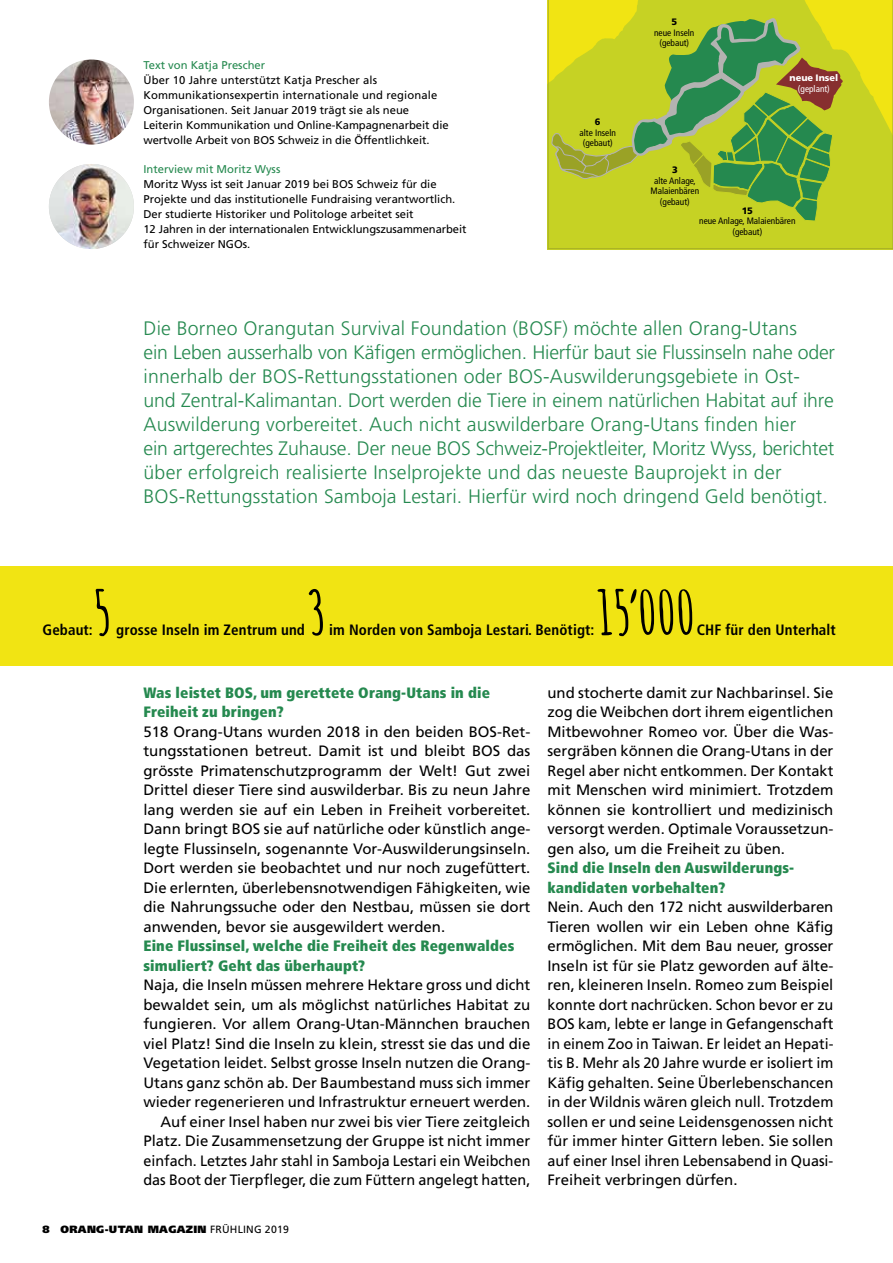
<style>
.page{position:relative;width:893px;height:1263px;background:#fff}
.page>*{position:absolute;margin:0;border:0;box-sizing:border-box;transform-origin:0 0}
.t1{font:700 60px "Amatic SC";color:#000}
.t2{font:300 19.5px/24px "Frutiger LT Pro";letter-spacing:.01em;color:#25894f}
.t3{font:15px/19.5px "Frutiger LT Pro";color:#000;text-align:justify}
.t4{font:900 condensed 15px/19.5px "Frutiger LT Pro";letter-spacing:.01em;color:#25894f}
.t5{font:700 condensed 15px "Frutiger LT Pro";letter-spacing:.005em;color:#000}
.t6{font:11.25px/15px "Frutiger LT Pro";color:#000}
.t7{font:11.25px "Frutiger LT Pro";color:#25894f}
.t8{font:900 10.5px "Frutiger LT Pro";letter-spacing:.03em;color:#000}
.t9{font:condensed 9.3px/10.5px "Frutiger LT Pro";color:#000;text-align:center}
.t10{font:900 9.3px "Frutiger LT Pro";color:#fff}
.t11{font:condensed 9.3px "Frutiger LT Pro";color:#fff}
.t12{font:900 9.3px "Frutiger LT Pro";color:#000}
.s1{font-weight:400}
</style>
<div class="page">
<img style="left:49px;top:164px;width:85px;height:85px;border-radius:43px">
<img style="left:49px;top:60px;width:85px;height:85px;border-radius:43px">
<div style="left:0;top:566px;width:893px;height:99px;background:#f1e413"></div>
<svg style="left:548px;top:0;width:345px;height:249px;background:#d0d51f"></svg>
<svg style="left:551px;top:18px;width:292px;height:203px;background:#99b735"></svg>
<p class="t7" style="left:143px;top:58px;width:123px">Text von Katja Prescher</p>
<p class="t6" style="left:143px;top:72px;width:307px">Über 10 Jahre unterstützt Katja Prescher als Kommunikationsexpertin internationale und regionale Organisationen. Seit Januar 2019 trägt sie als neue Leiterin Kommunikation und Online-Kampagnenarbeit die wertvolle Arbeit von BOS Schweiz in die Öffentlichkeit.</p>
<p class="t7" style="left:143px;top:163px;width:138px">Interview mit Moritz Wyss</p>
<p class="t6" style="left:143px;top:177px;width:324px">Moritz Wyss ist seit Januar 2019 bei BOS Schweiz für die Projekte und das institutionelle Fundraising verantwortlich.<br>Der studierte Historiker und Politologe arbeitet seit<br>12 Jahren in der internationalen Entwicklungszusammenarbeit für Schweizer NGOs.</p>
<p class="t12" style="left:595px;top:117px;width:7px">6</p>
<p class="t9" style="left:580px;top:128px;width:38px">alte Inseln (gebaut)</p>
<p class="t12" style="left:671px;top:16px;width:7px">5</p>
<p class="t9" style="left:654px;top:27px;width:42px">neue Inseln (gebaut)</p>
<p class="t10" style="left:789px;top:72px;width:50px">neue Insel</p>
<p class="t11" style="left:798px;top:83px;width:33px">(geplant)</p>
<p class="t12" style="left:672px;top:164px;width:7px">3</p>
<p class="t9" style="left:650px;top:175px;width:50px">alte Anlage,<br>Malaienbären (gebaut)</p>
<p class="t12" style="left:742px;top:205px;width:13px">15</p>
<p class="t9" style="left:699px;top:216px;width:98px">neue Anlage, Malaienbären (gebaut)</p>
<p class="t2" style="left:143px;top:317px;width:693px">Die Borneo Orangutan Survival Foundation (BOSF) möchte allen Orang-Utans<br>ein Leben ausserhalb von Käfigen ermöglichen. Hierfür baut sie Flussinseln nahe oder innerhalb der BOS-Rettungsstationen oder BOS-Auswilderungsgebiete in Ost&shy;und Zentral-Kalimantan. Dort werden die Tiere in einem natürlichen Habitat auf ihre Auswilderung vorbereitet. Auch nicht auswilderbare Orang-Utans finden hier<br>ein artgerechtes Zuhause. Der neue BOS Schweiz-Projektleiter, Moritz Wyss, berichtet über erfolgreich realisierte Inselprojekte und das neueste Bauprojekt in der BOS-Rettungsstation Samboja Lestari. Hierfür wird noch dringend Geld benötigt.</p>
<h1 class="t1" style="left:92px;top:567px;width:21px">5</h1>
<p class="t5" style="left:43px;top:621px;width:52px">Gebaut:</p>
<h1 class="t1" style="left:597px;top:567px;width:100px">15’000</h1>
<h1 class="t1" style="left:307px;top:567px;width:22px">3</h1>
<p class="t5" style="left:697px;top:621px;width:141px">CHF für den Unterhalt</p>
<p class="t5" style="left:116px;top:621px;width:190px">grosse Inseln im Zentrum und</p>
<p class="t5" style="left:329px;top:621px;width:267px">im Norden von Samboja Lestari. Benötigt:</p>
<p class="t4" style="left:143px;top:682px;width:348px">Was leistet BOS, um gerettete Orang-Utans in die<br>Freiheit zu bringen?</p>
<p class="t3" style="left:143px;top:722px;width:388px">518 Orang-Utans wurden 2018 in den beiden BOS-Ret&shy;tungsstationen betreut. Damit ist und bleibt BOS das grösste Primatenschutzprogramm der Welt! Gut zwei Drittel dieser Tiere sind auswilderbar. Bis zu neun Jahre lang werden sie auf ein Leben in Freiheit vorbereitet.<br>Dann bringt BOS sie auf natürliche oder künstlich ange&shy;legte Flussinseln, sogenannte Vor-Auswilderungsinseln.<br>Dort werden sie beobachtet und nur noch zugefüttert.<br>Die erlernten, überlebensnotwendigen Fähigkeiten, wie die Nahrungssuche oder den Nestbau, müssen sie dort anwenden, bevor sie ausgewildert werden.</p>
<p class="t4" style="left:143px;top:936px;width:372px">Eine Flussinsel, welche die Freiheit des Regenwaldes simuliert? Geht das überhaupt?</p>
<p class="t3" style="left:143px;top:975px;width:388px;text-align:right">Naja, die Inseln müssen mehrere Hektare gross und dicht bewaldet sein, um als möglichst natürliches Habitat zu fungieren. Vor allem Orang-Utan-Männchen brauchen viel Platz! Sind die Inseln zu klein, stresst sie das und die Vegetation leidet. Selbst grosse Inseln nutzen die Orang-Utans ganz schön ab. Der Baumbestand muss sich immer wieder regenerieren und Infrastruktur erneuert werden.<br>Auf einer Insel haben nur zwei bis vier Tiere zeitgleich Platz. Die Zusammensetzung der Gruppe ist nicht immer einfach. Letztes Jahr stahl in Samboja Lestari ein Weibchen das Boot der Tierpfleger, die zum Füttern angelegt hatten,</p>
<p class="t3" style="left:547px;top:683px;width:287px">und stocherte damit zur Nachbarinsel. Sie zog die Weibchen dort ihrem eigentlichen Mitbewohner Romeo vor. Über die Was&shy;sergräben können die Orang-Utans in der Regel aber nicht entkommen. Der Kontakt mit Menschen wird minimiert. Trotzdem können sie kontrolliert und medizinisch versorgt werden. Optimale Voraussetzun&shy;gen also, um die Freiheit zu üben.</p>
<p class="t4" style="left:547px;top:858px;width:248px">Sind die Inseln den Auswilderungs&shy;kandidaten vorbehalten?</p>
<p class="t3" style="left:547px;top:897px;width:287px">Nein. Auch den 172 nicht auswilderbaren Tieren wollen wir ein Leben ohne Käfig ermöglichen. Mit dem Bau neuer, grosser Inseln ist für sie Platz geworden auf älte&shy;ren, kleineren Inseln. Romeo zum Beispiel konnte dort nachrücken. Schon bevor er zu BOS kam, lebte er lange in Gefangenschaft in einem Zoo in Taiwan. Er leidet an Hepati&shy;tis B. Mehr als 20 Jahre wurde er isoliert im Käfig gehalten. Seine Überlebenschancen in der Wildnis wären gleich null. Trotzdem sollen er und seine Leidensgenossen nicht für immer hinter Gittern leben. Sie sollen auf einer Insel ihren Lebensabend in Quasi-Freiheit verbringen dürfen.</p>
<p class="t8" style="left:43px;top:1223px;width:248px">8 ORANG-UTAN MAGAZIN <span class="s1">FRÜHLING 2019</span></p>
</div>
